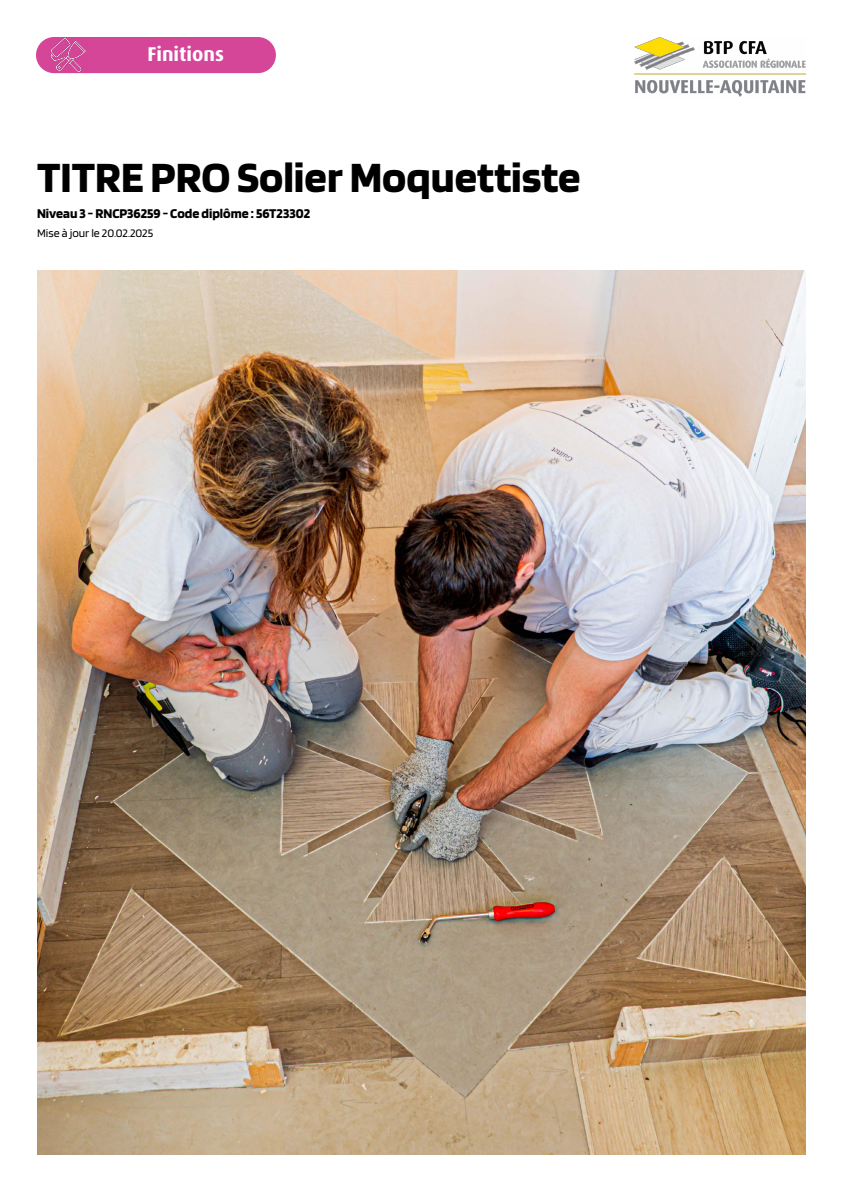
<style>
.page{position:relative;width:842px;height:1191px;background:#fff}
.page>*{position:absolute;margin:0;border:0;box-sizing:border-box;transform-origin:0 0}
.t1{font:700 45px "Blinker";color:#000}
.t2{font:700 20px "Dax Pro";color:#fff}
.t3{font:700 14px "Blinker";color:#000}
.t4{font:12px "Blinker";color:#000}
</style>
<div class="page">
<img style="left:37px;top:271px;width:769px;height:884px">
<img style="left:634px;top:37px;width:172px;height:60px">
<div style="left:36px;top:37px;width:240px;height:36px;background:#d54699;border-radius:18px"></div>
<img style="left:50px;top:37px;width:38px;height:37px">
<h2 class="t2" style="left:147px;top:41px;width:78px">Finitions</h2>
<h1 class="t1" style="left:37px;top:155px;width:545px">TITRE PRO Solier Moquettiste</h1>
<p class="t3" style="left:37px;top:206px;width:275px">Niveau 3 - RNCP36259 - Code diplôme : 56T23302</p>
<p class="t4" style="left:37px;top:227px;width:118px">Mise à jour le 20.02.2025</p>
</div>
